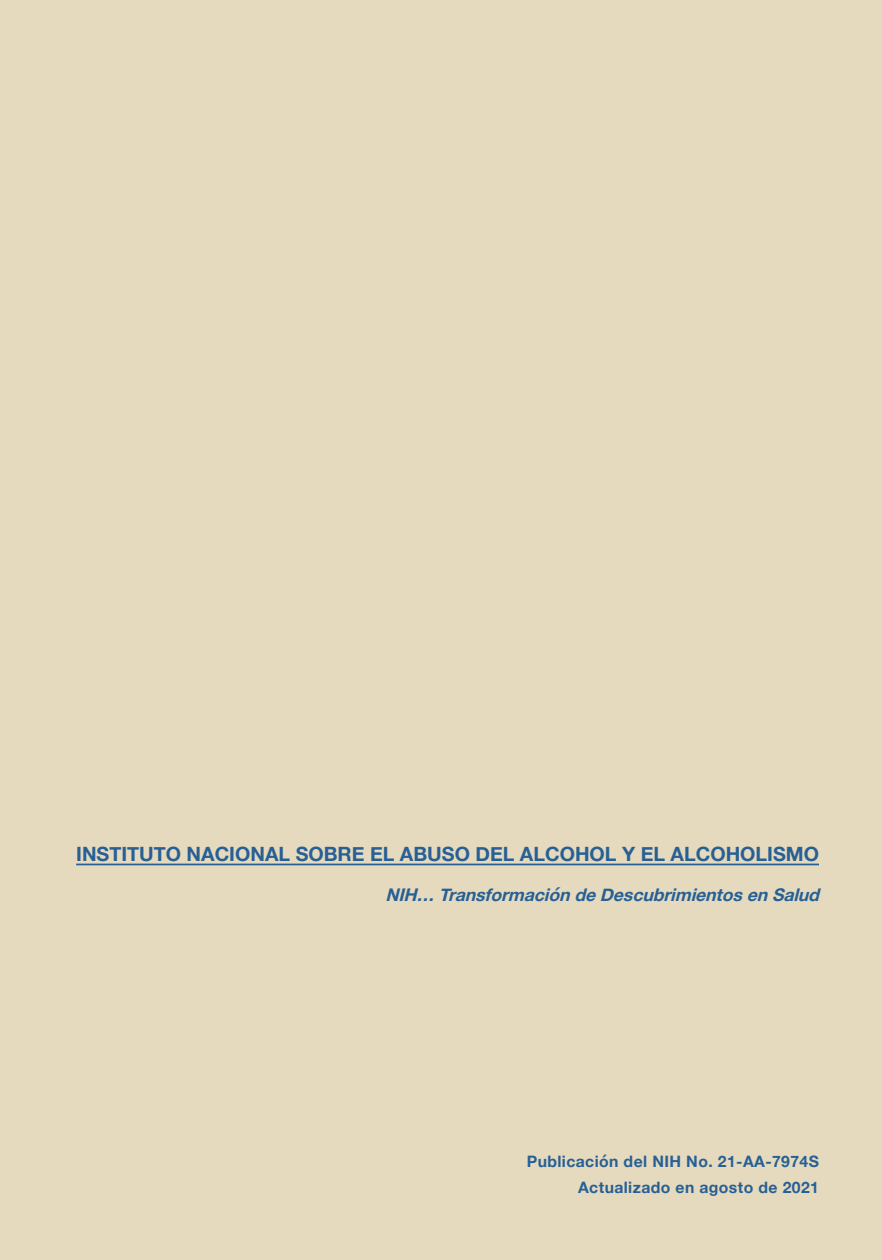
<style>
.page{position:relative;width:882px;height:1260px;background:#e6dabe}
.page>*{position:absolute;margin:0;border:0;box-sizing:border-box;transform-origin:0 0}
.t1{font:700 19.6px "Helvetica Neue";color:#276095}
.t2{font:italic 700 17.5px "Helvetica Neue";color:#276095}
.t3{font:700 15.75px "Helvetica Neue";letter-spacing:.025em;color:#276095}
</style>
<div class="page">
<hr style="left:76px;top:864px;width:743px;height:1px;background:#276095">
<p class="t1" style="left:76px;top:839px;width:744px">INSTITUTO NACIONAL SOBRE EL ABUSO DEL ALCOHOL Y EL ALCOHOLISMO</p>
<p class="t2" style="left:385px;top:881px;width:442px">NIH… TransformacióndeDescubrimientosenSalud</p>
<p class="t3" style="left:527px;top:1149px;width:294px">Publicación del NIH No. 21-AA-7974S</p>
<p class="t3" style="left:578px;top:1175px;width:242px">Actualizado en agosto de 2021</p>
</div>
